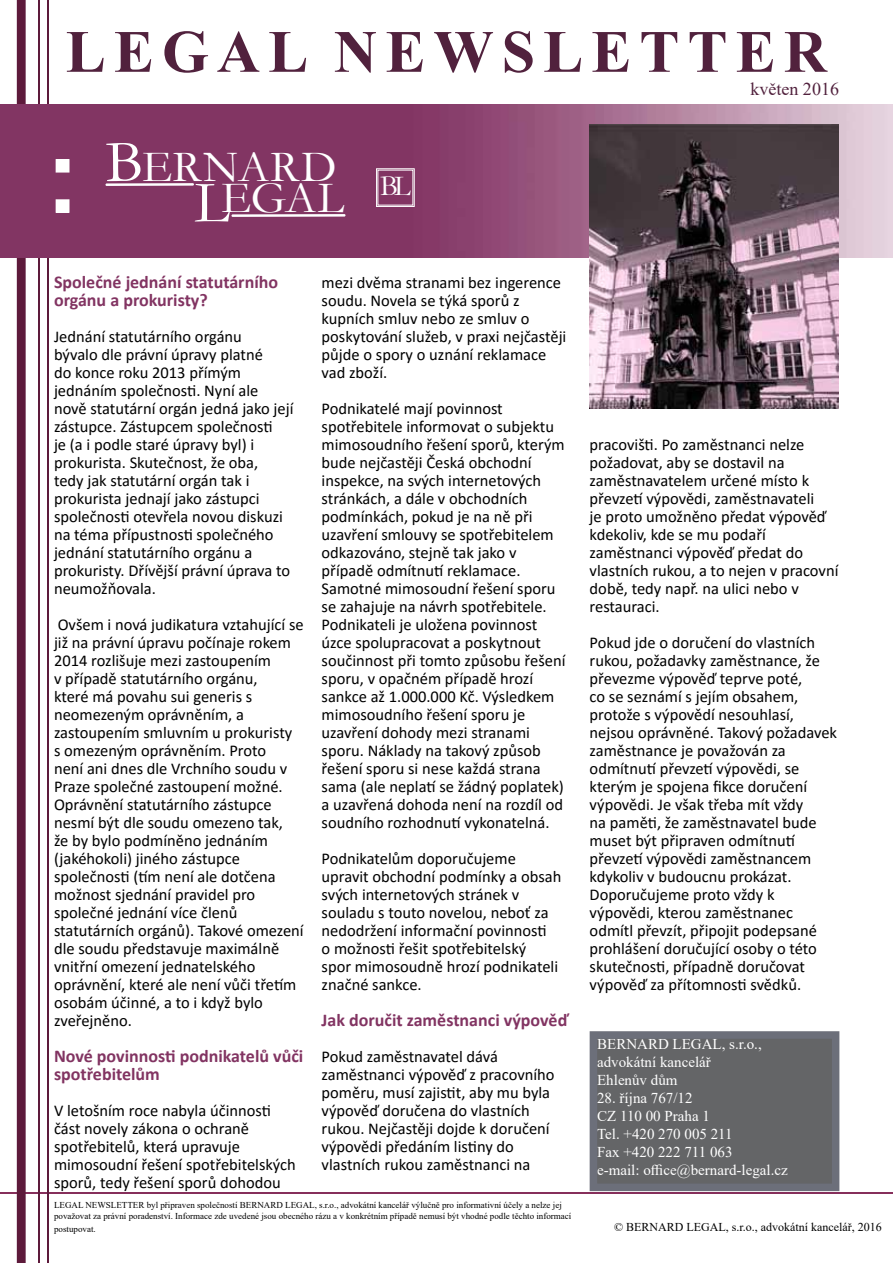
<style>
.page{position:relative;width:893px;height:1263px;background:#fff}
.page>*{position:absolute;margin:0;border:0;box-sizing:border-box;transform-origin:0 0}
.t1{font:700 60px "Times New Roman";letter-spacing:.135em;color:#51213d}
.t2{font:45px "Garamond";letter-spacing:.01em;color:#fff}
.t3{font:700 18px/18px "Calibri";color:#823462}
.t4{font:18px "Times New Roman";color:#51213d}
.t5{font:16.5px/18px "Calibri";color:#000}
.t6{font:15px/18px "Times New Roman";color:#fff}
.t7{font:12px "Times New Roman";color:#000}
.t8{font:9px/10.8px "Times New Roman";color:#000}
.s1{font-size:60px}
</style>
<div class="page">
<div style="left:593px;top:1035px;width:243px;height:152px;background:#646567"></div>
<div style="left:590px;top:1031px;width:249px;height:160px;border:8px solid #6c6f7a"></div>
<hr style="left:0;top:1192px;width:893px;height:1px;background:#862f5b">
<svg style="left:17px;top:0;width:9px;height:1263px;background:#632242"></svg>
<hr style="left:38px;top:0;width:2px;height:1263px;background:#5d1a3b">
<hr style="left:48px;top:0;width:1px;height:1263px;background:#5d1a3b">
<img style="left:0;top:105px;width:893px;height:153px">
<hr style="left:105px;top:183px;width:89px;height:3px;background:#fff;border-radius:2px">
<hr style="left:231px;top:214px;width:115px;height:3px;background:#fff;border-radius:2px">
<div style="left:56px;top:160px;width:13px;height:12px;background:#fff"></div>
<div style="left:56px;top:200px;width:13px;height:12px;background:#fff"></div>
<div style="left:56px;top:199px;width:13px;height:14px;border:1px solid #fff"></div>
<div style="left:376px;top:168px;width:38px;height:39px;border:1px solid #fff"></div>
<img style="left:590px;top:124px;width:249px;height:284px">
<h1 class="t1" style="left:66px;top:8px;width:763px">LEGAL NEWSLETTER</h1>
<p class="t4" style="left:750px;top:76px;width:90px">květen 2016</p>
<h2 class="t2" style="left:105px;top:137px;width:233px"><span class="s1">B</span>ERNARD</h2>
<h2 class="t2" style="left:194px;top:167px;width:218px"><span class="s1">L</span>EGAL <sup>BL</sup></h2>
<p class="t3" style="left:54px;top:272px;width:226px">Společné jednání statutárního orgánu a prokuristy?</p>
<p class="t5" style="left:54px;top:327px;width:241px">Jednání statutárního orgánu<br>bývalo dle právní úpravy platné<br>do konce roku 2013 přímým jednáním společnosti. Nyní ale nově statutární orgán jedná jako její zástupce. Zástupcem společnosti<br>je (a i podle staré úpravy byl) i prokurista. Skutečnost, že oba,<br>tedy jak statutární orgán tak i prokurista jednají jako zástupci společnosti otevřela novou diskuzi na téma přípustnosti společného jednání statutárního orgánu a prokuristy. Dřívější právní úprava to neumožňovala.</p>
<p class="t5" style="left:54px;top:615px;width:251px">Ovšem i nová judikatura vztahující se již na právní úpravu počínaje rokem<br>2014 rozlišuje mezi zastoupením<br>v případě statutárního orgánu,<br>které má povahu sui generis s neomezeným oprávněním, a zastoupením smluvním u prokuristy<br>s omezeným oprávněním. Proto<br>není ani dnes dle Vrchního soudu v<br>Praze společné zastoupení možné.<br>Oprávnění statutárního zástupce nesmí být dle soudu omezeno tak,<br>že by bylo podmíněno jednáním (jakéhokoli) jiného zástupce společnosti (tím není ale dotčena možnost sjednání pravidel pro společné jednání více členů statutárních orgánů). Takové omezení dle soudu představuje maximálně vnitřní omezení jednatelského oprávnění, které ale není vůči třetím osobám účinné, a to i když bylo zveřejněno.</p>
<p class="t3" style="left:54px;top:1046px;width:251px">Nové povinnosti podnikatelů vůči spotřebitelům</p>
<p class="t5" style="left:54px;top:1101px;width:243px">V letošním roce nabyla účinnosti část novely zákona o ochraně spotřebitelů, která upravuje mimosoudní řešení spotřebitelských sporů, tedy řešení sporů dohodou</p>
<p class="t5" style="left:322px;top:273px;width:246px">mezi dvěma stranami bez ingerence soudu. Novela se týká sporů z kupních smluv nebo ze smluv o poskytování služeb, v praxi nejčastěji půjde o spory o uznání reklamace vad zboží.</p>
<p class="t5" style="left:322px;top:399px;width:245px">Podnikatelé mají povinnost spotřebitele informovat o subjektu mimosoudního řešení sporů, kterým bude nejčastěji Česká obchodní inspekce, na svých internetových stránkách, a dále v obchodních podmínkách, pokud je na ně při uzavření smlouvy se spotřebitelem odkazováno, stejně tak jako v případě odmítnutí reklamace.<br>Samotné mimosoudní řešení sporu se zahajuje na návrh spotřebitele.<br>Podnikateli je uložena povinnost úzce spolupracovat a poskytnout součinnost při tomto způsobu řešení sporu, v opačném případě hrozí sankce až 1.000.000 Kč. Výsledkem mimosoudního řešení sporu je uzavření dohody mezi stranami sporu. Náklady na takový způsob řešení sporu si nese každá strana sama (ale neplatí se žádný poplatek) a uzavřená dohoda není na rozdíl od soudního rozhodnutí vykonatelná.</p>
<p class="t5" style="left:322px;top:849px;width:241px">Podnikatelům doporučujeme upravit obchodní podmínky a obsah svých internetových stránek v souladu s touto novelou, neboť za nedodržení informační povinnosti<br>o možnosti řešit spotřebitelský<br>spor mimosoudně hrozí podnikateli značné sankce.</p>
<p class="t3" style="left:322px;top:1010px;width:248px">Jak doručit zaměstnanci výpověď</p>
<p class="t5" style="left:322px;top:1047px;width:234px">Pokud zaměstnavatel dává zaměstnanci výpověď z pracovního poměru, musí zajistit, aby mu byla výpověď doručena do vlastních rukou. Nejčastěji dojde k doručení výpovědi předáním listiny do vlastních rukou zaměstnanci na</p>
<p class="t8" style="left:54px;top:1199px;width:519px">LEGAL NEWSLETTER byl připraven společností BERNARD LEGAL, s.r.o., advokátní kancelář výlučně pro informativní účely a nelze jej považovat za právní poradenství. Informace zde uvedené jsou obecného rázu a v konkrétním případě nemusí být vhodné podle těchto informací</p>
<p class="t8" style="left:54px;top:1223px;width:43px">postupovat.</p>
<p class="t5" style="left:590px;top:435px;width:250px">pracovišti. Po zaměstnanci nelze požadovat, aby se dostavil na zaměstnavatelem určené místo k převzetí výpovědi, zaměstnavateli<br>je proto umožněno předat výpověď kdekoliv, kde se mu podaří zaměstnanci výpověď předat do vlastních rukou, a to nejen v pracovní době, tedy např. na ulici nebo v restauraci.</p>
<p class="t5" style="left:590px;top:633px;width:249px">Pokud jde o doručení do vlastních rukou, požadavky zaměstnance, že převezme výpověď teprve poté,<br>co se seznámí s jejím obsahem, protože s výpovědí nesouhlasí, nejsou oprávněné. Takový požadavek zaměstnance je považován za odmítnutí převzetí výpovědi, se kterým je spojena fikce doručení výpovědi. Je však třeba mít vždy<br>na paměti, že zaměstnavatel bude muset být připraven odmítnutí převzetí výpovědi zaměstnancem kdykoliv v budoucnu prokázat.<br>Doporučujeme proto vždy k výpovědi, kterou zaměstnanec odmítl převzít, připojit podepsané prohlášení doručující osoby o této skutečnosti, případně doručovat výpověď za přítomnosti svědků.</p>
<p class="t6" style="left:597px;top:1035px;width:166px">BERNARD LEGAL, s.r.o., advokátní kancelář<br>Ehlenův dům</p>
<p class="t6" style="left:597px;top:1089px;width:192px">28. října 767/12<br>CZ 110 00 Praha 1<br>Tel. +420 270 005 211<br>Fax +420 222 711 063<br>e-mail: office@bernard-legal.cz</p>
<p class="t7" style="left:614px;top:1218px;width:269px">© BERNARD LEGAL, s.r.o., advokátní kancelář, 2016</p>
</div>
